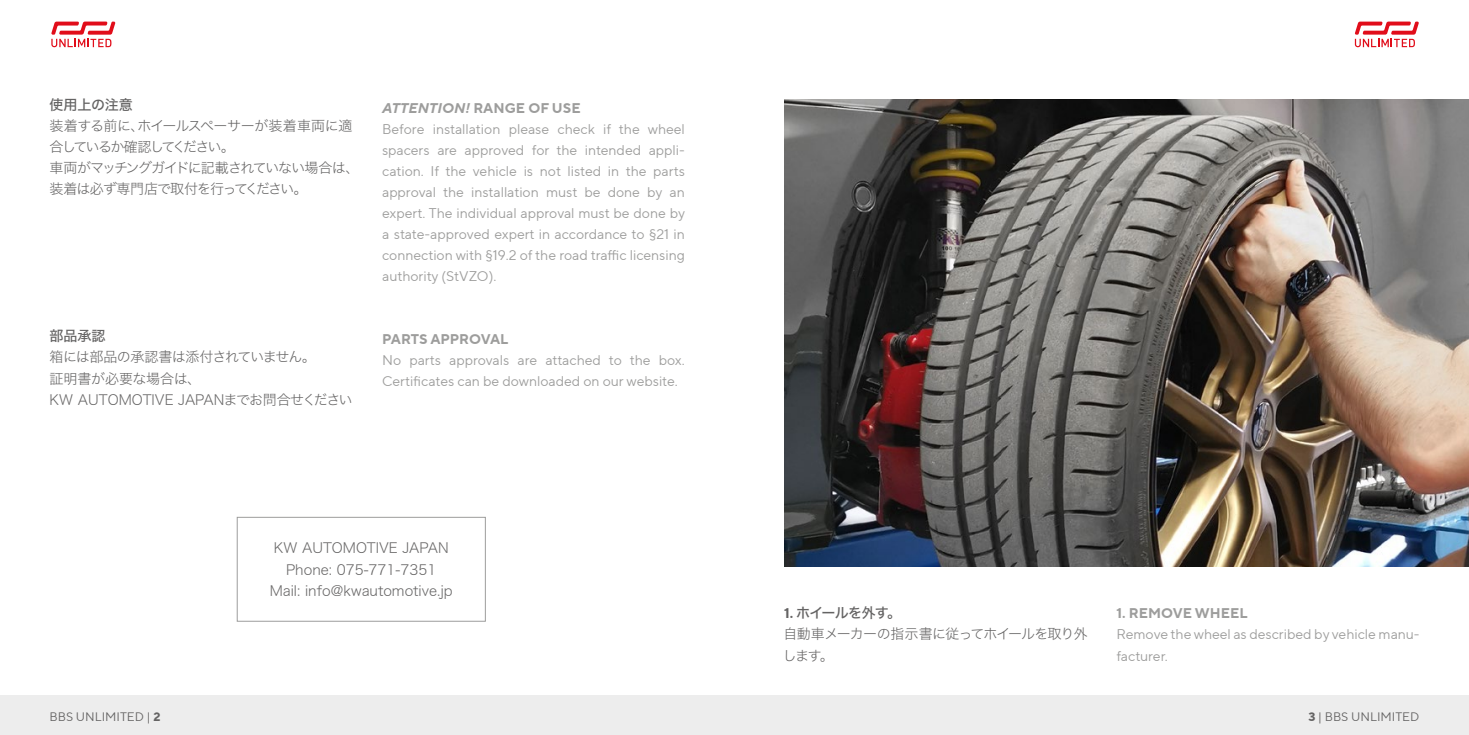
<style>
.page{position:relative;width:1469px;height:735px;background:#fff}
.page>*{position:absolute;margin:0;border:0;box-sizing:border-box;transform-origin:0 0}
.t1{font:14px/21px "TT Norms Pro";color:#9d9d9c}
.t2{font:14px/21px "Hiragino Sans W2";letter-spacing:-.065em;color:#646363}
.t3{font:14px/21px "Hiragino Sans W2";color:#646363;text-align:center}
.t4{font:14px/21px "Hiragino Sans W2";letter-spacing:-.035em;color:#646363}
.t5{font:700 14px "TT Norms Pro";color:#9d9d9c}
.t6{font:14px "Hiragino Sans W5";letter-spacing:-.025em;color:#646363}
.t7{font:14px "Hiragino Sans W5";letter-spacing:-.05em;color:#646363}
.t8{font:12.25px "TT Norms Pro";color:#646363}
.s1{font-weight:700;font-style:italic}
.s2{font-weight:700}
.s3{font-family:"TT Norms Pro";font-weight:700}
</style>
<div class="page">
<img style="left:784px;top:99px;width:684px;height:467px">
<div style="left:0;top:694px;width:1468px;height:40px;background:#ededed"></div>
<svg style="left:1354px;top:22px;width:64px;height:25px"></svg>
<svg style="left:51px;top:22px;width:64px;height:25px"></svg>
<div style="left:237px;top:516px;width:249px;height:105px;border:1px solid #9d9d9c"></div>
<p class="t6" style="left:50px;top:92px;width:85px">使用上の注意</p>
<p class="t2" style="left:50px;top:114px;width:311px">装着する前に、ホイールスペーサーが装着車両に適合しているか確認してください。<br>車両がマッチングガイドに記載されていない場合は、装着は必ず専門店で取付を行ってください。</p>
<p class="t6" style="left:50px;top:323px;width:57px">部品承認</p>
<p class="t4" style="left:50px;top:345px;width:304px">箱には部品の承認書は添付されていません。<br>証明書が必要な場合は、<br>KW AUTOMOTIVE JAPANまでお問合せください</p>
<p class="t1" style="left:382px;top:97px;width:304px"><span class="s1">ATTENTION!</span> <span class="s2">RANGE OF USE<br></span>Before installation please check if the wheel spacers are approved for the intended appli&shy;cation. If the vehicle is not listed in the parts approval the installation must be done by an expert. The individual approval must be done by a state-approved expert in accordance to §21 in connection with §19.2 of the road traffic licensing authority (StVZO).</p>
<p class="t5" style="left:382px;top:328px;width:128px">PARTS APPROVAL</p>
<p class="t1" style="left:382px;top:349px;width:304px">No parts approvals are attached to the box.<br>Certificates can be downloaded on our website.</p>
<p class="t3" style="left:270px;top:536px;width:184px">KW AUTOMOTIVE JAPAN<br>Phone: 075-771-7351<br>Mail: info@kwautomotive.jp</p>
<p class="t7" style="left:784px;top:600px;width:118px"><span class="s3">1.</span> ホイールを外す。</p>
<p class="t2" style="left:783px;top:622px;width:306px">自動車メーカーの指示書に従ってホイールを取り外します。</p>
<p class="t5" style="left:1116px;top:603px;width:133px">1. REMOVE WHEEL</p>
<p class="t1" style="left:1116px;top:623px;width:305px">Remove the wheel as described by vehicle manu&shy;facturer.</p>
<p class="t8" style="left:50px;top:707px;width:112px">BBS UNLIMITED | <span class="s2">2</span></p>
<p class="t8" style="left:1308px;top:707px;width:112px"><span class="s2">3</span> | BBS UNLIMITED</p>
</div>
